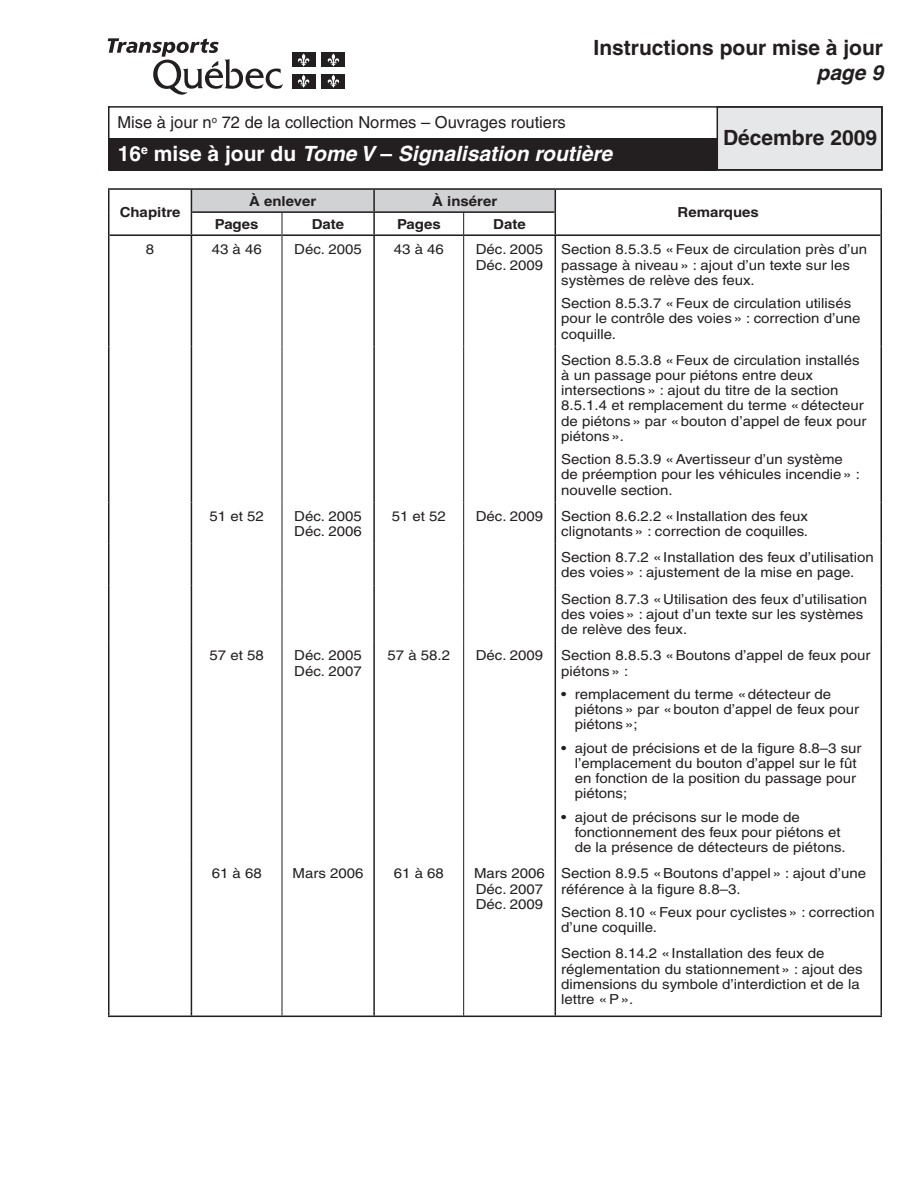
<style>
.page{position:relative;width:918px;height:1188px;background:#fff}
.page>*{position:absolute;margin:0;border:0;box-sizing:border-box;transform-origin:0 0}
.t1{font:italic 700 21px "Helvetica";color:#fff}
.t2{font:700 21px "Helvetica";color:#231f20}
.t3{font:italic 700 21px "Helvetica";color:#231f20}
.t4{font:16.5px "Helvetica";color:#231f20}
.t5{font:13.8px/15.1px "Helvetica";color:#231f20;scale:1.09 1}
.t6{font:700 13.8px "Helvetica";color:#231f20;scale:1.09 1}
.s1{font-style:normal}
</style>
<div class="page">
<div style="left:717px;top:107px;width:165px;height:63px;background:#e6e7e9"></div>
<div style="left:109px;top:138px;width:608px;height:33px;background:#231f20"></div>
<div style="left:108px;top:106px;width:775px;height:65px;border:2px solid #231f20"></div>
<svg style="left:108px;top:38px;width:175px;height:57px"></svg>
<div style="left:292px;top:53px;width:23px;height:14px;background:#231f20"></div>
<svg style="left:297px;top:53px;width:13px;height:13px"></svg>
<div style="left:322px;top:53px;width:23px;height:14px;background:#231f20"></div>
<svg style="left:327px;top:53px;width:13px;height:13px"></svg>
<div style="left:292px;top:74px;width:23px;height:14px;background:#231f20"></div>
<svg style="left:297px;top:75px;width:13px;height:13px"></svg>
<div style="left:322px;top:74px;width:23px;height:14px;background:#231f20"></div>
<svg style="left:327px;top:75px;width:13px;height:13px"></svg>
<hr style="left:108px;top:188px;width:774px;height:2px;background:#231f20">
<hr style="left:110px;top:234px;width:172px;height:2px;background:#231f20">
<hr style="left:282px;top:234px;width:181px;height:2px;background:#231f20">
<hr style="left:464px;top:234px;width:416px;height:2px;background:#231f20">
<hr style="left:108px;top:1016px;width:774px;height:1px;background:#231f20">
<hr style="left:108px;top:190px;width:2px;height:22px;background:#231f20">
<hr style="left:880px;top:190px;width:2px;height:22px;background:#231f20">
<hr style="left:108px;top:212px;width:2px;height:23px;background:#231f20">
<hr style="left:880px;top:212px;width:2px;height:23px;background:#231f20">
<hr style="left:555px;top:236px;width:1px;height:110px;background:#231f20">
<hr style="left:880px;top:235px;width:2px;height:111px;background:#231f20">
<hr style="left:555px;top:346px;width:1px;height:156px;background:#231f20">
<hr style="left:880px;top:346px;width:2px;height:156px;background:#231f20">
<hr style="left:555px;top:502px;width:1px;height:42px;background:#231f20">
<hr style="left:880px;top:502px;width:2px;height:42px;background:#231f20">
<hr style="left:555px;top:544px;width:1px;height:41px;background:#231f20">
<hr style="left:880px;top:544px;width:2px;height:41px;background:#231f20">
<hr style="left:555px;top:585px;width:1px;height:57px;background:#231f20">
<hr style="left:880px;top:585px;width:2px;height:57px;background:#231f20">
<hr style="left:555px;top:642px;width:1px;height:218px;background:#231f20">
<hr style="left:880px;top:642px;width:2px;height:218px;background:#231f20">
<hr style="left:555px;top:860px;width:1px;height:80px;background:#231f20">
<hr style="left:880px;top:860px;width:2px;height:80px;background:#231f20">
<hr style="left:555px;top:940px;width:1px;height:72px;background:#231f20">
<hr style="left:880px;top:940px;width:2px;height:72px;background:#231f20">
<hr style="left:282px;top:235px;width:1px;height:111px;background:#231f20">
<hr style="left:463px;top:235px;width:1px;height:111px;background:#231f20">
<hr style="left:282px;top:346px;width:1px;height:156px;background:#231f20">
<hr style="left:463px;top:346px;width:1px;height:156px;background:#231f20">
<hr style="left:282px;top:502px;width:1px;height:42px;background:#231f20">
<hr style="left:463px;top:502px;width:1px;height:42px;background:#231f20">
<hr style="left:282px;top:544px;width:1px;height:41px;background:#231f20">
<hr style="left:463px;top:544px;width:1px;height:41px;background:#231f20">
<hr style="left:282px;top:585px;width:1px;height:57px;background:#231f20">
<hr style="left:463px;top:585px;width:1px;height:57px;background:#231f20">
<hr style="left:282px;top:642px;width:1px;height:218px;background:#231f20">
<hr style="left:463px;top:642px;width:1px;height:218px;background:#231f20">
<hr style="left:282px;top:860px;width:1px;height:80px;background:#231f20">
<hr style="left:463px;top:860px;width:1px;height:80px;background:#231f20">
<hr style="left:282px;top:940px;width:1px;height:72px;background:#231f20">
<hr style="left:463px;top:940px;width:1px;height:72px;background:#231f20">
<hr style="left:108px;top:235px;width:2px;height:111px;background:#231f20">
<hr style="left:108px;top:346px;width:2px;height:156px;background:#231f20">
<hr style="left:108px;top:502px;width:2px;height:42px;background:#231f20">
<hr style="left:108px;top:544px;width:2px;height:41px;background:#231f20">
<hr style="left:108px;top:585px;width:2px;height:57px;background:#231f20">
<hr style="left:108px;top:642px;width:2px;height:218px;background:#231f20">
<hr style="left:108px;top:860px;width:2px;height:80px;background:#231f20">
<hr style="left:108px;top:940px;width:2px;height:72px;background:#231f20">
<svg style="left:191px;top:189px;width:365px;height:46px"></svg>
<hr style="left:191px;top:236px;width:1px;height:110px;background:#231f20">
<hr style="left:373px;top:236px;width:2px;height:110px;background:#231f20">
<hr style="left:191px;top:346px;width:1px;height:156px;background:#231f20">
<hr style="left:373px;top:346px;width:2px;height:156px;background:#231f20">
<hr style="left:191px;top:502px;width:1px;height:42px;background:#231f20">
<hr style="left:373px;top:502px;width:2px;height:42px;background:#231f20">
<hr style="left:191px;top:544px;width:1px;height:41px;background:#231f20">
<hr style="left:373px;top:544px;width:2px;height:41px;background:#231f20">
<hr style="left:191px;top:585px;width:1px;height:57px;background:#231f20">
<hr style="left:373px;top:585px;width:2px;height:57px;background:#231f20">
<hr style="left:191px;top:642px;width:1px;height:218px;background:#231f20">
<hr style="left:373px;top:642px;width:2px;height:218px;background:#231f20">
<hr style="left:191px;top:860px;width:1px;height:80px;background:#231f20">
<hr style="left:373px;top:860px;width:2px;height:80px;background:#231f20">
<hr style="left:191px;top:940px;width:1px;height:72px;background:#231f20">
<hr style="left:373px;top:940px;width:2px;height:72px;background:#231f20">
<h1 class="t2" style="left:594px;top:40px;width:291px">Instructions pour mise à jour</h1>
<h1 class="t3" style="left:817px;top:65px;width:68px">page 9</h1>
<p class="t4" style="left:117px;top:116px;width:450px">Mise à jour n<sup>o</sup> 72 de la collection Normes – Ouvrages routiers</p>
<h1 class="t1" style="left:118px;top:146px;width:496px"><span class="s1">16</span><sup>e</sup> <span class="s1">mise à jour du</span> Tome V <span class="s1">–</span> Signalisation routière</h1>
<p class="t6" style="left:120px;top:208px;width:57px">Chapitre</p>
<p class="t6" style="left:249px;top:196px;width:63px">À enlever</p>
<p class="t6" style="left:432px;top:196px;width:61px">À insérer</p>
<p class="t6" style="left:215px;top:219px;width:42px">Pages</p>
<p class="t6" style="left:312px;top:219px;width:31px">Date</p>
<p class="t6" style="left:397px;top:219px;width:42px">Pages</p>
<p class="t6" style="left:493px;top:219px;width:31px">Date</p>
<h1 class="t2" style="left:723px;top:130px;width:156px">Décembre 2009</h1>
<p class="t6" style="left:678px;top:208px;width:76px">Remarques</p>
<p class="t5" style="left:146px;top:243px;width:9px">8</p>
<p class="t5" style="left:212px;top:243px;width:47px">43 à 46</p>
<p class="t5" style="left:294px;top:243px;width:63px">Déc. 2005</p>
<p class="t5" style="left:394px;top:243px;width:47px">43 à 46</p>
<p class="t5" style="left:476px;top:243px;width:63px">Déc. 2005<br>Déc. 2009</p>
<p class="t5" style="left:561px;top:243px;width:282px">Section 8.5.3.5 « Feux de circulation près d’un passage à niveau » : ajout d’un texte sur les systèmes de relève des feux.</p>
<p class="t5" style="left:561px;top:297px;width:276px">Section 8.5.3.7 « Feux de circulation utilisés pour le contrôle des voies » : correction d’une coquille.</p>
<p class="t5" style="left:561px;top:354px;width:281px">Section 8.5.3.8 « Feux de circulation installés à un passage pour piétons entre deux intersections » : ajout du titre de la section 8.5.1.4 et remplacement du terme « détecteur de piétons » par « bouton d’appel de feux pour piétons ».</p>
<p class="t5" style="left:561px;top:453px;width:276px">Section 8.5.3.9 « Avertisseur d’un système de préemption pour les véhicules incendie » : nouvelle section.</p>
<p class="t5" style="left:210px;top:510px;width:51px">51 et 52</p>
<p class="t5" style="left:294px;top:510px;width:63px">Déc. 2005<br>Déc. 2006</p>
<p class="t5" style="left:392px;top:510px;width:51px">51 et 52</p>
<p class="t5" style="left:476px;top:510px;width:63px">Déc. 2009</p>
<p class="t5" style="left:561px;top:510px;width:228px">Section 8.6.2.2 « Installation des feux clignotants » : correction de coquilles.</p>
<p class="t5" style="left:561px;top:551px;width:288px">Section 8.7.2 « Installation des feux d’utilisation des voies » : ajustement de la mise en page.</p>
<p class="t5" style="left:561px;top:593px;width:282px">Section 8.7.3 « Utilisation des feux d’utilisation des voies » : ajout d’un texte sur les systèmes de relève des feux.</p>
<p class="t5" style="left:210px;top:649px;width:51px">57 et 58</p>
<p class="t5" style="left:294px;top:649px;width:63px">Déc. 2005<br>Déc. 2007</p>
<p class="t5" style="left:388px;top:649px;width:59px">57 à 58.2</p>
<p class="t5" style="left:476px;top:649px;width:63px">Déc. 2009</p>
<p class="t5" style="left:561px;top:649px;width:285px">Section 8.8.5.3 « Boutons d’appel de feux pour piétons » :</p>
<p class="t5" style="left:575px;top:688px;width:262px;text-indent:-13px">• remplacement du terme « détecteur de piétons » par « bouton d’appel de feux pour piétons »;</p>
<p class="t5" style="left:575px;top:742px;width:265px;text-indent:-13px">• ajout de précisions et de la figure 8.8–3 sur l’emplacement du bouton d’appel sur le fût en fonction de la position du passage pour piétons;</p>
<p class="t5" style="left:575px;top:811px;width:250px;text-indent:-13px">• ajout de précisons sur le mode de fonctionnement des feux pour piétons et de la présence de détecteurs de piétons.</p>
<p class="t5" style="left:212px;top:867px;width:47px">61 à 68</p>
<p class="t5" style="left:293px;top:867px;width:67px">Mars 2006</p>
<p class="t5" style="left:394px;top:867px;width:47px">61 à 68</p>
<p class="t5" style="left:474px;top:867px;width:67px">Mars 2006<br>Déc. 2007<br>Déc. 2009</p>
<p class="t5" style="left:561px;top:867px;width:281px">Section 8.9.5 « Boutons d’appel » : ajout d’une référence à la figure 8.8–3.</p>
<p class="t5" style="left:561px;top:906px;width:289px">Section 8.10 « Feux pour cyclistes » : correction d’une coquille.</p>
<p class="t5" style="left:561px;top:947px;width:278px">Section 8.14.2 « Installation des feux de réglementation du stationnement » : ajout des dimensions du symbole d’interdiction et de la lettre « P ».</p>
</div>
